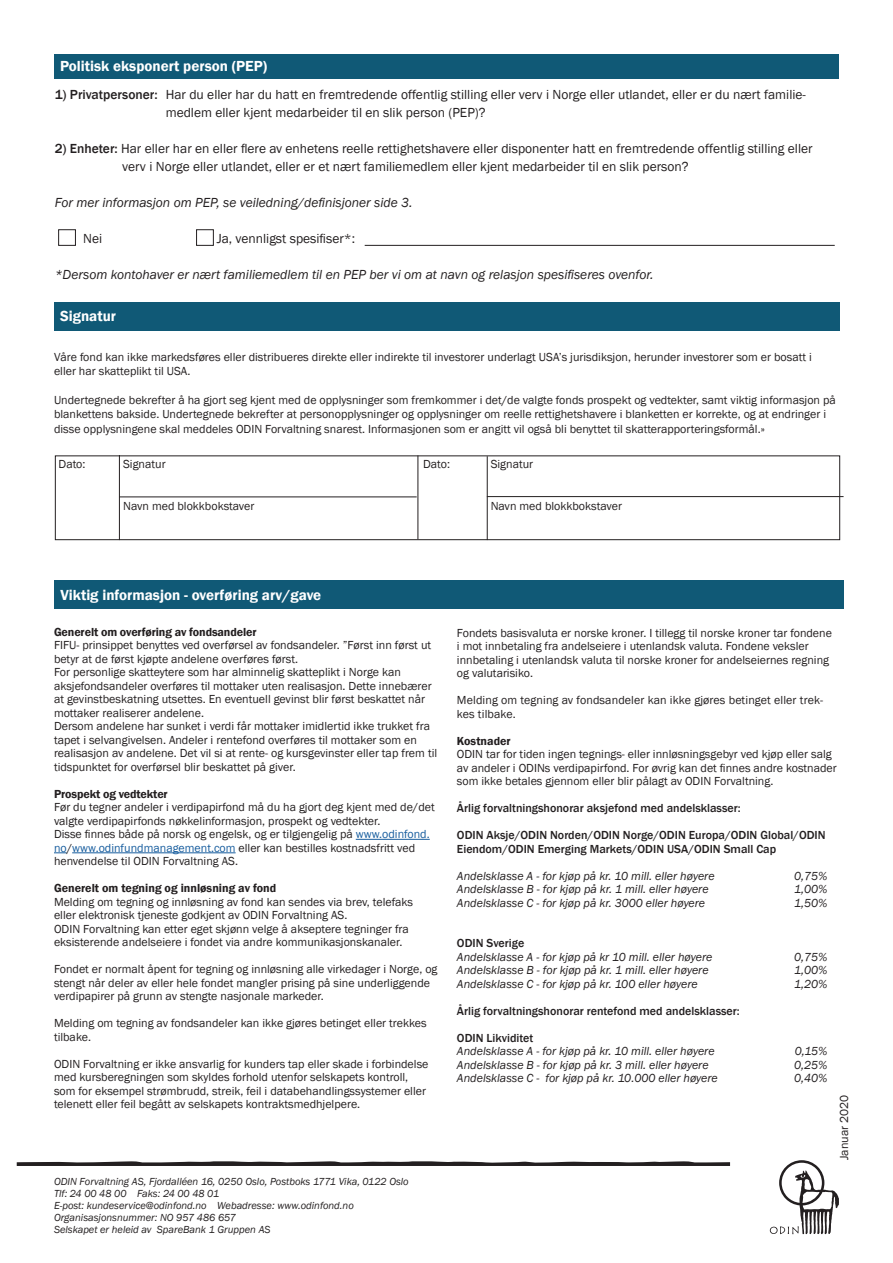
<style>
.page{position:relative;width:893px;height:1263px;background:#fff}
.page>*{position:absolute;margin:0;border:0;box-sizing:border-box;transform-origin:0 0}
.t1{font:600 15px "Franklin Gothic";color:#fff}
.t2{font:13.5px/18px "Franklin Gothic";color:#231f20}
.t3{font:italic 13.5px "Franklin Gothic";color:#231f20}
.t4{font:12px/13.5px "Franklin Gothic";color:#231f20}
.t5{font:italic 12px "Franklin Gothic";color:#231f20}
.t6{font:500 12px/13.5px "Franklin Gothic";color:#231f20}
.t7{font:600 12px "Franklin Gothic";letter-spacing:-.01em;color:#231f20}
.billedtekster_F{font:italic 10.5px/12px "Franklin Gothic";color:#231f20}
.s1{font-weight:500}
.s2{color:#175d9e}
.s3{font-weight:600}
</style>
<div class="page">
<div style="left:58px;top:229px;width:18px;height:17px;border:1px solid #231f20"></div>
<div style="left:196px;top:229px;width:18px;height:17px;border:1px solid #231f20"></div>
<div style="left:54px;top:54px;width:785px;height:24px;background:#105976"></div>
<hr style="left:365px;top:245px;width:470px;height:1px;background:#231f20">
<div style="left:54px;top:302px;width:785px;height:29px;background:#105976"></div>
<div style="left:55px;top:455px;width:785px;height:85px;border:1px solid #231f20"></div>
<hr style="left:119px;top:455px;width:1px;height:85px;background:#231f20">
<hr style="left:487px;top:456px;width:1px;height:84px;background:#231f20">
<hr style="left:418px;top:455px;width:1px;height:84px;background:#231f20">
<hr style="left:119px;top:497px;width:298px;height:1px;background:#231f20">
<hr style="left:487px;top:496px;width:356px;height:1px;background:#231f20">
<svg style="left:770px;top:1160px;width:69px;height:74px"></svg>
<svg style="left:17px;top:1161px;width:713px;height:5px;background:#4e4a4b"></svg>
<div style="left:55px;top:580px;width:789px;height:29px;background:#105976"></div>
<hr style="left:356px;top:839px;width:74px;height:1px;background:#175d9e">
<svg style="left:54px;top:852px;width:13px;height:1px"></svg>
<hr style="left:72px;top:852px;width:164px;height:1px;background:#175d9e">
<p class="t1" style="left:60px;top:56px;width:209px">Politisk eksponert person (PEP)</p>
<p class="t2" style="left:55px;top:86px;width:753px"><span class="s1">1) Privatpersoner:</span> Har du eller har du hatt en fremtredende offentlig stilling eller verv i Norge eller utlandet, eller er du nært familie-</p>
<p class="t2" style="left:166px;top:104px;width:321px">medlem eller kjent medarbeider til en slik person (PEP)?</p>
<p class="t2" style="left:122px;top:140px;width:692px;text-indent:-68px"><span class="s1">2) Enheter:</span> Har eller har en eller flere av enhetens reelle rettighetshavere eller disponenter hatt en fremtredende offentlig stilling eller verv i Norge eller utlandet, eller er et nært familiemedlem eller kjent medarbeider til en slik person?</p>
<p class="t3" style="left:55px;top:194px;width:359px">For mer informasjon om PEP, se veiledning/definisjoner side 3.</p>
<p class="t2" style="left:83px;top:230px;width:20px">Nei</p>
<p class="t2" style="left:217px;top:230px;width:140px">Ja, vennligst spesifiser*:</p>
<p class="t3" style="left:55px;top:266px;width:600px">*Dersom kontohaver er nært familiemedlem til en PEP ber vi om at navn og relasjon spesifiseres ovenfor.</p>
<p class="t1" style="left:60px;top:307px;width:57px">Signatur</p>
<p class="t4" style="left:54px;top:350px;width:759px;line-height:14.4px">Våre fond kan ikke markedsføres eller distribueres direkte eller indirekte til investorer underlagt USA’s jurisdiksjon, herunder investorer som er bosatt i eller har skatteplikt til USA.</p>
<p class="t4" style="left:54px;top:393px;width:783px;line-height:14.4px">Undertegnede bekrefter å ha gjort seg kjent med de opplysninger som fremkommer i det/de valgte fonds prospekt og vedtekter, samt viktig informasjon på blankettens bakside. Undertegnede bekrefter at personopplysninger og opplysninger om reelle rettighetshavere i blanketten er korrekte, og at endringer i disse opplysningene skal meddeles ODIN Forvaltning snarest. Informasjonen som er angitt vil også bli benyttet til skatterapporteringsformål.»</p>
<p class="t4" style="left:59px;top:457px;width:28px">Dato:</p>
<p class="t4" style="left:123px;top:457px;width:44px">Signatur</p>
<p class="t4" style="left:423px;top:457px;width:28px">Dato:</p>
<p class="t4" style="left:491px;top:457px;width:44px">Signatur</p>
<p class="t4" style="left:123px;top:499px;width:133px">Navn med blokkbokstaver</p>
<p class="t4" style="left:491px;top:499px;width:133px">Navn med blokkbokstaver</p>
<p class="t1" style="left:61px;top:585px;width:262px">Viktig informasjon - overføring arv/gave</p>
<p class="t7" style="left:54px;top:624px;width:204px">Generelt om overføring av fondsandeler</p>
<p class="t4" style="left:54px;top:639px;width:379px">FIFU- prinsippet benyttes ved overførsel av fondsandeler. ”Først inn først ut betyr at de først kjøpte andelene overføres først.</p>
<p class="t4" style="left:54px;top:666px;width:379px">For personlige skatteytere som har alminnelig skatteplikt i Norge kan aksjefondsandeler overføres til mottaker uten realisasjon. Dette innebærer at gevinstbeskatning utsettes. En eventuell gevinst blir først beskattet når mottaker realiserer andelene.</p>
<p class="t4" style="left:54px;top:720px;width:385px">Dersom andelene har sunket i verdi får mottaker imidlertid ikke trukket fra tapet i selvangivelsen. Andeler i rentefond overføres til mottaker som en realisasjon av andelene. Det vil si at rente- og kursgevinster eller tap frem til tidspunktet for overførsel blir beskattet på giver.</p>
<p class="t7" style="left:54px;top:786px;width:115px">Prospekt og vedtekter</p>
<p class="t4" style="left:54px;top:801px;width:382px">Før du tegner andeler i verdipapirfond må du ha gjort deg kjent med de/det valgte verdipapirfonds nøkkelinformasjon, prospekt og vedtekter.</p>
<p class="t4" style="left:54px;top:828px;width:377px">Disse finnes både på norsk og engelsk, og er tilgjengelig på <span class="s2">www.odinfond. no</span>/<span class="s2">www.odinfundmanagement.com</span> eller kan bestilles kostnadsfritt ved henvendelse til ODIN Forvaltning AS.</p>
<p class="t7" style="left:54px;top:881px;width:224px">Generelt om tegning og innløsning av fond</p>
<p class="t4" style="left:54px;top:895px;width:361px">Melding om tegning og innløsning av fond kan sendes via brev, telefaks eller elektronisk tjeneste godkjent av ODIN Forvaltning AS.</p>
<p class="t4" style="left:54px;top:922px;width:356px">ODIN Forvaltning kan etter eget skjønn velge å akseptere tegninger fra eksisterende andelseiere i fondet via andre kommunikasjonskanaler.</p>
<p class="t4" style="left:54px;top:963px;width:385px">Fondet er normalt åpent for tegning og innløsning alle virkedager i Norge, og stengt når deler av eller hele fondet mangler prising på sine underliggende verdipapirer på grunn av stengte nasjonale markeder.</p>
<p class="t4" style="left:54px;top:1017px;width:374px">Melding om tegning av fondsandeler kan ikke gjøres betinget eller trekkes tilbake.</p>
<p class="t4" style="left:54px;top:1057px;width:376px">ODIN Forvaltning er ikke ansvarlig for kunders tap eller skade i forbindelse med kursberegningen som skyldes forhold utenfor selskapets kontroll, som for eksempel strømbrudd, streik, feil i databehandlingssystemer eller telenett eller feil begått av selskapets kontraktsmedhjelpere.</p>
<p class="billedtekster_F" style="left:54px;top:1175px;width:356px">ODIN Forvaltning AS, Fjordalléen 16, 0250 Oslo, Postboks 1771 Vika, 0122 Oslo</p>
<p class="billedtekster_F" style="left:54px;top:1187px;width:167px">Tlf: 24 00 48 00 Faks: 24 00 48 01</p>
<p class="billedtekster_F" style="left:54px;top:1199px;width:301px">E-post: kundeservice@odinfond.no Webadresse: www.odinfond.no</p>
<p class="billedtekster_F" style="left:54px;top:1211px;width:218px">Organisasjonsnummer: NO 957 486 657<br>Selskapet er heleid av SpareBank 1 Gruppen AS</p>
<p class="t4" style="left:457px;top:626px;width:377px">Fondets basisvaluta er norske kroner. I tillegg til norske kroner tar fondene i mot innbetaling fra andelseiere i utenlandsk valuta. Fondene veksler innbetaling i utenlandsk valuta til norske kroner for andelseiernes regning og valutarisiko.</p>
<p class="t4" style="left:457px;top:694px;width:368px">Melding om tegning av fondsandeler kan ikke gjøres betinget eller trek&shy;kes tilbake.</p>
<p class="t4" style="left:457px;top:734px;width:381px"><span class="s3">Kostnader<br></span>ODIN tar for tiden ingen tegnings- eller innløsningsgebyr ved kjøp eller salg av andeler i ODINs verdipapirfond. For øvrig kan det finnes andre kostnader som ikke betales gjennom eller blir pålagt av ODIN Forvaltning.</p>
<p class="t6" style="left:457px;top:801px;width:285px">Årlig forvaltningshonorar aksjefond med andelsklasser:</p>
<p class="t6" style="left:457px;top:828px;width:370px">ODIN Aksje/ODIN Norden/ODIN Norge/ODIN Europa/ODIN Global/ODIN<br>Eiendom/ODIN Emerging Markets/ODIN USA/ODIN Small Cap</p>
<p class="t5" style="left:457px;top:868px;width:259px">Andelsklasse A - for kjøp på kr. 10 mill. eller høyere</p>
<p class="t5" style="left:794px;top:868px;width:35px">0,75%</p>
<p class="t5" style="left:457px;top:882px;width:253px">Andelsklasse B - for kjøp på kr. 1 mill. eller høyere</p>
<p class="t5" style="left:794px;top:882px;width:35px">1,00%</p>
<p class="t5" style="left:457px;top:895px;width:250px">Andelsklasse C - for kjøp på kr. 3000 eller høyere</p>
<p class="t5" style="left:794px;top:895px;width:35px">1,50%</p>
<p class="t6" style="left:457px;top:936px;width:69px">ODIN Sverige</p>
<p class="t5" style="left:457px;top:949px;width:257px">Andelsklasse A - for kjøp på kr 10 mill. eller høyere</p>
<p class="t5" style="left:794px;top:949px;width:35px">0,75%</p>
<p class="t5" style="left:457px;top:963px;width:253px">Andelsklasse B - for kjøp på kr. 1 mill. eller høyere</p>
<p class="t5" style="left:794px;top:963px;width:35px">1,00%</p>
<p class="t5" style="left:457px;top:976px;width:242px">Andelsklasse C - for kjøp på kr. 100 eller høyere</p>
<p class="t5" style="left:794px;top:976px;width:35px">1,20%</p>
<p class="t6" style="left:457px;top:1004px;width:284px">Årlig forvaltningshonorar rentefond med andelsklasser:</p>
<p class="t6" style="left:457px;top:1031px;width:78px">ODIN Likviditet</p>
<p class="t5" style="left:457px;top:1044px;width:259px">Andelsklasse A - for kjøp på kr. 10 mill. eller høyere</p>
<p class="t5" style="left:795px;top:1044px;width:34px">0,15%</p>
<p class="t5" style="left:457px;top:1057px;width:253px">Andelsklasse B - for kjøp på kr. 3 mill. eller høyere</p>
<p class="t5" style="left:794px;top:1057px;width:35px">0,25%</p>
<p class="t5" style="left:457px;top:1071px;width:262px">Andelsklasse C - for kjøp på kr. 10.000 eller høyere</p>
<p class="t5" style="left:794px;top:1071px;width:35px">0,40%</p>
<p class="t4" style="left:838px;top:1160px;width:67px;rotate:-90deg">Januar 2020</p>
</div>
